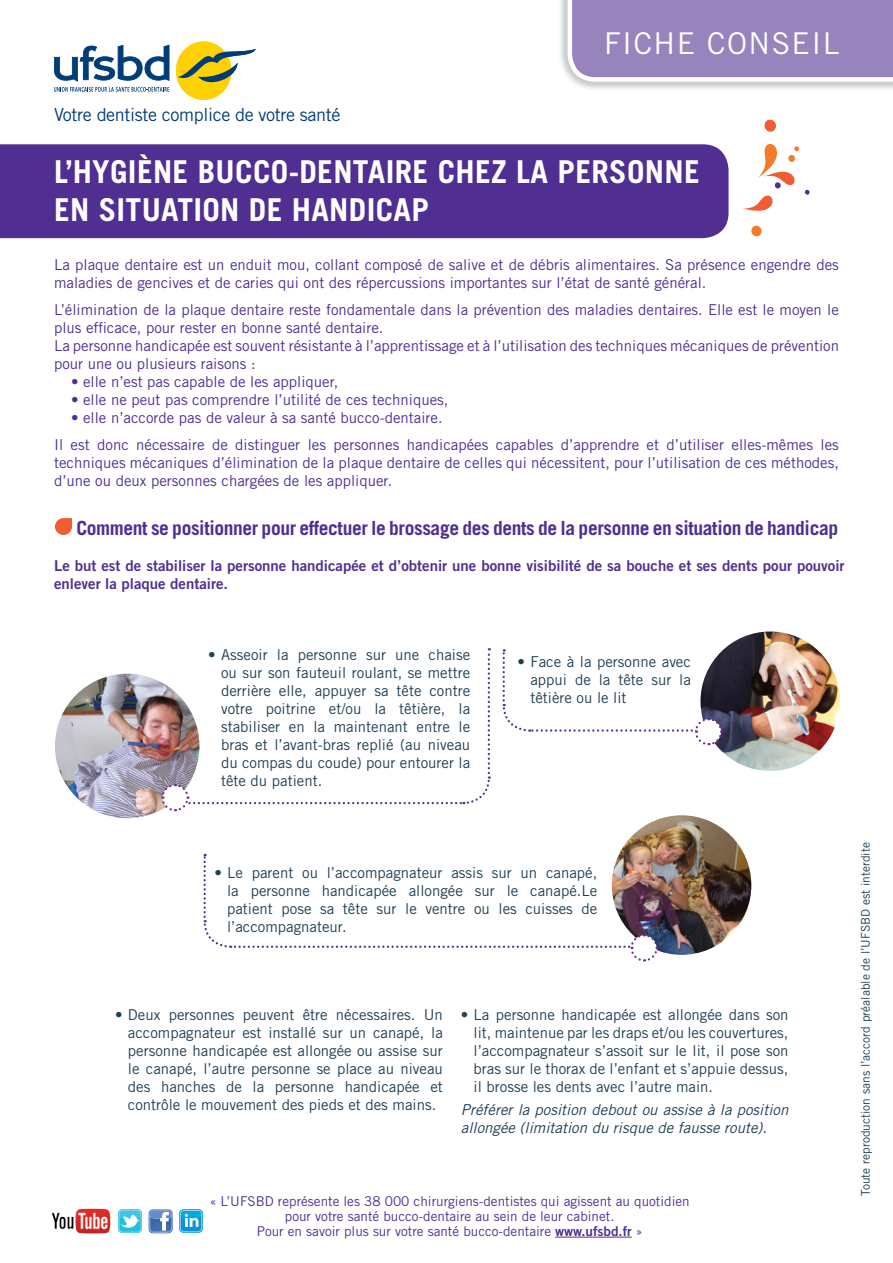
<style>
.page{position:relative;width:893px;height:1263px;background:#fff}
.page>*{position:absolute;margin:0;border:0;box-sizing:border-box;transform-origin:0 0}
.t1{font:700 31.5px/37.8px "Trade Gothic LT Std";letter-spacing:.01em;color:#fff}
.t2{font:30px "Trade Gothic LT Std";letter-spacing:.05em;color:#fff}
.t3{font:700 19.5px "Trade Gothic LT Std";letter-spacing:-.02em;color:#502e92}
.t4{font:18px "Trade Gothic LT Std";letter-spacing:-.02em;color:#003d78}
.t5{font:15px/18px "Trade Gothic LT Std";color:#214053;text-align:justify}
.t6{font:15px/18px "Trade Gothic LT Std";color:#502e92}
.t7{font:15px/18px "Trade Gothic LT Std Bd 2";color:#502e92}
.t8{font:italic 15px/18px "Trade Gothic LT Std";color:#214053}
.t9{font:13.5px "Trade Gothic LT Std";color:#502e92}
.t10{font:12px "Trade Gothic LT Std";color:#214053}
.s1{font-family:"Trade Gothic LT Std Bd 2"}
</style>
<div class="page">
<div style="left:0;top:144px;width:729px;height:94px;background:#502e92"></div>
<div style="left:558px;top:0;width:335px;height:92px;background:#babbbe;opacity:.75"></div>
<svg style="left:568px;top:0;width:325px;height:82px;background:#9e8cc1"></svg>
<div style="left:176px;top:41px;width:55px;height:59px;background:#fed105;border-radius:50%"></div>
<svg style="left:178px;top:48px;width:78px;height:41px"></svg>
<svg style="left:54px;top:45px;width:115px;height:47px"></svg>
<hr style="left:555px;top:1237px;width:77px;height:1px;background:#502e92">
<svg style="left:751px;top:225px;width:11px;height:12px"></svg>
<svg style="left:764px;top:119px;width:12px;height:13px"></svg>
<svg style="left:805px;top:189px;width:5px;height:6px"></svg>
<svg style="left:743px;top:143px;width:56px;height:68px"></svg>
<svg style="left:55px;top:518px;width:17px;height:17px"></svg>
<img style="left:55px;top:674px;width:144px;height:144px;border-radius:72px">
<img style="left:612px;top:815px;width:139px;height:140px;border-radius:70px">
<img style="left:700px;top:631px;width:140px;height:140px;border-radius:70px">
<svg style="left:115px;top:648px;width:376px;height:164px"></svg>
<svg style="left:502px;top:649px;width:221px;height:97px"></svg>
<svg style="left:203px;top:854px;width:456px;height:108px"></svg>
<svg style="left:118px;top:1209px;width:24px;height:24px"></svg>
<svg style="left:118px;top:1209px;width:24px;height:23px"></svg>
<svg style="left:149px;top:1209px;width:24px;height:24px"></svg>
<svg style="left:179px;top:1209px;width:24px;height:24px"></svg>
<svg style="left:179px;top:1209px;width:24px;height:23px"></svg>
<img style="left:51px;top:1208px;width:60px;height:26px">
<p class="t4" style="left:54px;top:104px;width:288px">Votre dentiste complice de votre santé</p>
<p class="t2" style="left:604px;top:26px;width:237px">FICHE CONSEIL</p>
<p class="t1" style="left:54px;top:152px;width:647px">L’HYGIÈNE BUCCO-DENTAIRE CHEZ LA PERSONNE<br>EN SITUATION DE HANDICAP</p>
<p class="t6" style="left:54px;top:255px;width:786px">La plaque dentaire est un enduit mou, collant composé de salive et de débris alimentaires. Sa présence engendre des maladies de gencives et de caries qui ont des répercussions importantes sur l’état de santé général.</p>
<p class="t6" style="left:54px;top:300px;width:786px">L’élimination de la plaque dentaire reste fondamentale dans la prévention des maladies dentaires. Elle est le moyen le plus efficace, pour rester en bonne santé dentaire.</p>
<p class="t6" style="left:54px;top:336px;width:786px">La personne handicapée est souvent résistante à l’apprentissage et à l’utilisation des techniques mécaniques de prévention pour une ou plusieurs raisons :</p>
<p class="t6" style="left:71px;top:372px;width:269px">• elle n’est pas capable de les appliquer,</p>
<p class="t6" style="left:71px;top:390px;width:379px">• elle ne peut pas comprendre l’utilité de ces techniques,</p>
<p class="t6" style="left:71px;top:408px;width:373px">• elle n’accorde pas de valeur à sa santé bucco-dentaire.</p>
<p class="t6" style="left:54px;top:435px;width:786px;text-align:justify">Il est donc nécessaire de distinguer les personnes handicapées capables d’apprendre et d’utiliser elles-mêmes les techniques mécaniques d’élimination de la plaque dentaire de celles qui nécessitent, pour l’utilisation de ces méthodes, d’une ou deux personnes chargées de les appliquer.</p>
<p class="t3" style="left:76px;top:516px;width:763px">Comment se positionner pour effectuer le brossage des dents de la personne en situation de handicap</p>
<p class="t7" style="left:54px;top:556px;width:792px">Le but est de stabiliser la personne handicapée et d’obtenir une bonne visibilité de sa bouche et ses dents pour pouvoir enlever la plaque dentaire.</p>
<p class="t5" style="left:221px;top:645px;width:251px;text-indent:-13px">• Asseoir la personne sur une chaise ou sur son fauteuil roulant, se mettre derrière elle, appuyer sa tête contre votre poitrine et/ou la têtière, la stabiliser en la maintenant entre le bras et l’avant-bras replié (au niveau du compas du coude) pour entourer la tête du patient.</p>
<p class="t5" style="left:530px;top:652px;width:162px;text-indent:-13px">• Face à la personne avec appui de la tête sur la têtière ou le lit</p>
<p class="t5" style="left:227px;top:864px;width:372px;text-indent:-13px">• Le parent ou l’accompagnateur assis sur un canapé, la personne handicapée allongée sur le canapé.Le patient pose sa tête sur le ventre ou les cuisses de l’accompagnateur.</p>
<p class="t5" style="left:128px;top:1006px;width:316px;text-indent:-13px">• Deux personnes peuvent être nécessaires. Un accompagnateur est installé sur un canapé, la personne handicapée est allongée ou assise sur le canapé, l’autre personne se place au niveau des hanches de la personne handicapée et contrôle le mouvement des pieds et des mains.</p>
<p class="t5" style="left:474px;top:1006px;width:316px;text-indent:-13px">• La personne handicapée est allongée dans son lit, maintenue par les draps et/ou les couvertures, l’accompagnateur s’assoit sur le lit, il pose son bras sur le thorax de l’enfant et s’appuie dessus, il brosse les dents avec l’autre main.</p>
<p class="t8" style="left:461px;top:1101px;width:329px">Préférer la position debout ou assise à la position allongée (limitation du risque de fausse route).</p>
<p class="t9" style="left:210px;top:1193px;width:481px">« L’UFSBD représente les 38 000 chirurgiens-dentistes qui agissent au quotidien</p>
<p class="t9" style="left:285px;top:1208px;width:331px">pour votre santé bucco-dentaire au sein de leur cabinet.</p>
<p class="t9" style="left:257px;top:1223px;width:387px">Pour en savoir plus sur votre santé bucco-dentaire <span class="s1">www.ufsbd.fr</span> »</p>
<p class="t10" style="left:858px;top:1196px;width:355px;rotate:-90deg">Toute reproduction sans l’accord préalable de l’UFSBD est interdite</p>
</div>
